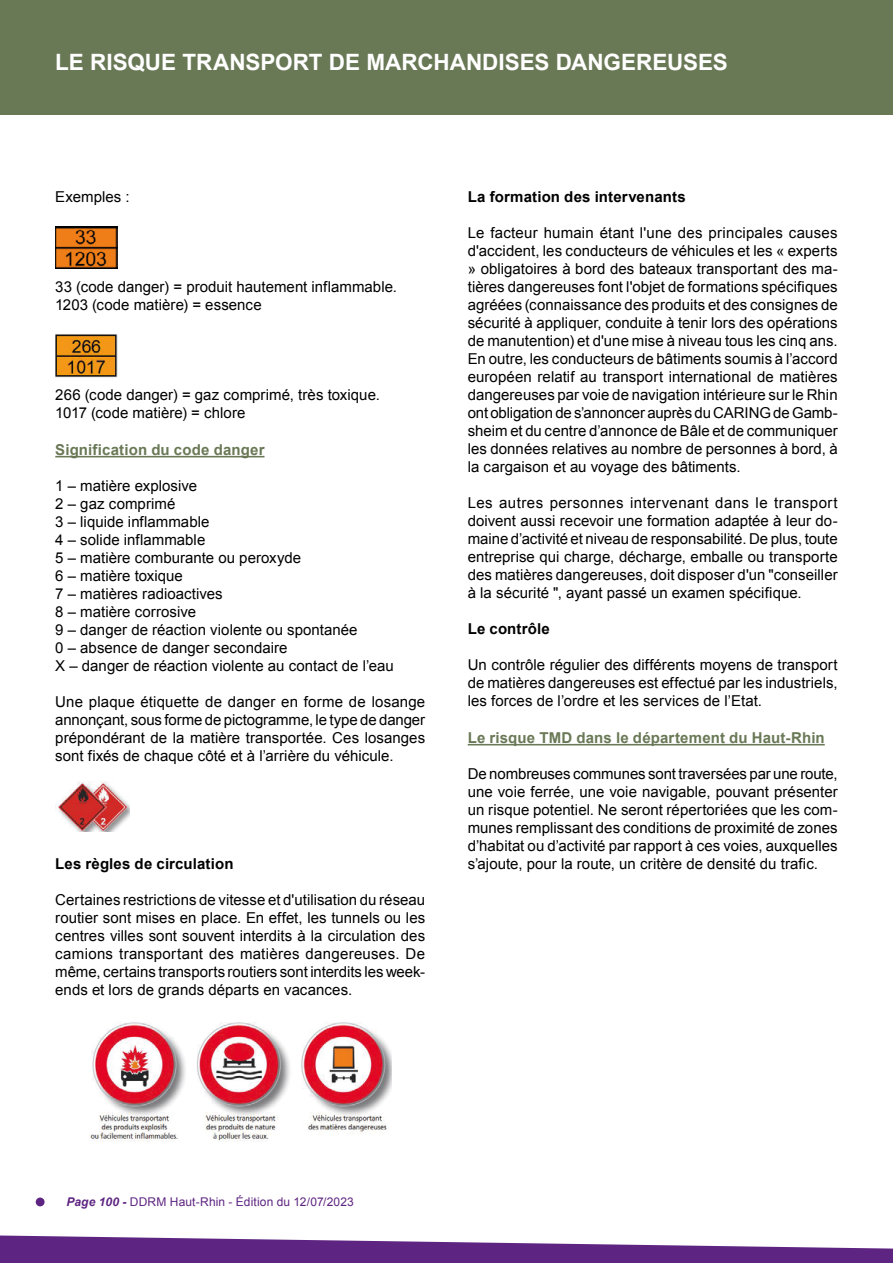
<style>
.page{position:relative;width:893px;height:1263px;background:#fff}
.page>*{position:absolute;margin:0;border:0;box-sizing:border-box;transform-origin:0 0}
.t1{font:700 22.5px "Arial";color:#fff}
.t2{font:15px/18px "Arial";letter-spacing:.005em;color:#000;text-align:justify}
.t3{font:700 15px "Arial";letter-spacing:.01em;color:#697855}
.t4{font:700 15px "Arial";letter-spacing:.01em;color:#000}
.t5{font:12px "Arial";letter-spacing:.015em;color:#5e2481}
.s1{font-weight:700;font-style:italic}
</style>
<div class="page">
<svg style="left:0;top:1235px;width:893px;height:28px"></svg>
<div style="left:36px;top:1197px;width:9px;height:9px;background:#5e2481;border-radius:50%"></div>
<hr style="left:55px;top:456px;width:209px;height:1px;background:#697855">
<hr style="left:468px;top:744px;width:357px;height:1px;background:#697855">
<img style="left:55px;top:226px;width:62px;height:42px">
<img style="left:55px;top:333px;width:62px;height:44px">
<img style="left:55px;top:781px;width:74px;height:50px">
<img style="left:90px;top:1022px;width:302px;height:120px">
<div style="left:0;top:0;width:893px;height:115px;background:#697855"></div>
<h1 class="t1" style="left:55px;top:48px;width:674px">LE RISQUE TRANSPORT DE MARCHANDISES DANGEREUSES</h1>
<p class="t2" style="left:55px;top:188px;width:76px">Exemples :</p>
<p class="t2" style="left:55px;top:278px;width:343px">33 (code danger) = produit hautement inflammable.<br>1203 (code matière) = essence</p>
<p class="t2" style="left:55px;top:386px;width:326px">266 (code danger) = gaz comprimé, très toxique.<br>1017 (code matière) = chlore</p>
<p class="t3" style="left:55px;top:440px;width:211px">Signification du code danger</p>
<p class="t2" style="left:55px;top:477px;width:340px;text-align:left">1 – matière explosive<br>2 – gaz comprimé<br>3 – liquide inflammable<br>4 – solide inflammable<br>5 – matière comburante ou peroxyde<br>6 – matière toxique<br>7 – matières radioactives<br>8 – matière corrosive<br>9 – danger de réaction violente ou spontanée<br>0 – absence de danger secondaire<br>X – danger de réaction violente au contact de l’eau</p>
<p class="t2" style="left:55px;top:693px;width:371px">Une plaque étiquette de danger en forme de losange annonçant, sous forme de pictogramme, le type de danger prépondérant de la matière transportée. Ces losanges sont fixés de chaque côté et à l’arrière du véhicule.</p>
<p class="t4" style="left:55px;top:854px;width:180px">Les règles de circulation</p>
<p class="t2" style="left:55px;top:891px;width:371px">Certaines restrictions de vitesse et d'utilisation du réseau routier sont mises en place. En effet, les tunnels ou les centres villes sont souvent interdits à la circulation des camions transportant des matières dangereuses. De même, certains transports routiers sont interdits les week&shy;ends et lors de grands départs en vacances.</p>
<p class="t4" style="left:468px;top:187px;width:219px">La formation des intervenants</p>
<p class="t2" style="left:468px;top:224px;width:371px">Le facteur humain étant l'une des principales causes d'accident, les conducteurs de véhicules et les « experts » obligatoires à bord des bateaux transportant des ma&shy;tières dangereuses font l'objet de formations spécifiques agréées (connaissance des produits et des consignes de sécurité à appliquer, conduite à tenir lors des opérations de manutention) et d'une mise à niveau tous les cinq ans.<br>En outre, les conducteurs de bâtiments soumis à l’accord européen relatif au transport international de matières dangereuses par voie de navigation intérieure sur le Rhin ont obligation de s’annoncer auprès du CARING de Gamb&shy;sheim et du centre d’annonce de Bâle et de communiquer les données relatives au nombre de personnes à bord, à la cargaison et au voyage des bâtiments.</p>
<p class="t2" style="left:468px;top:494px;width:371px">Les autres personnes intervenant dans le transport doivent aussi recevoir une formation adaptée à leur do&shy;maine d’activité et niveau de responsabilité. De plus, toute entreprise qui charge, décharge, emballe ou transporte des matières dangereuses, doit disposer d'un "conseiller à la sécurité ", ayant passé un examen spécifique.</p>
<p class="t4" style="left:468px;top:619px;width:83px">Le contrôle</p>
<p class="t2" style="left:468px;top:656px;width:371px">Un contrôle régulier des différents moyens de transport de matières dangereuses est effectué par les industriels, les forces de l’ordre et les services de l’Etat.</p>
<p class="t3" style="left:468px;top:728px;width:358px">Le risque TMD dans le département du Haut-Rhin</p>
<p class="t2" style="left:468px;top:765px;width:371px">De nombreuses communes sont traversées par une route, une voie ferrée, une voie navigable, pouvant présenter un risque potentiel. Ne seront répertoriées que les com&shy;munes remplissant des conditions de proximité de zones d’habitat ou d’activité par rapport à ces voies, auxquelles s’ajoute, pour la route, un critère de densité du trafic.</p>
<p class="t5" style="left:66px;top:1194px;width:289px"><span class="s1">Page 100 -</span> DDRM Haut-Rhin - Édition du 12/07/2023</p>
</div>
